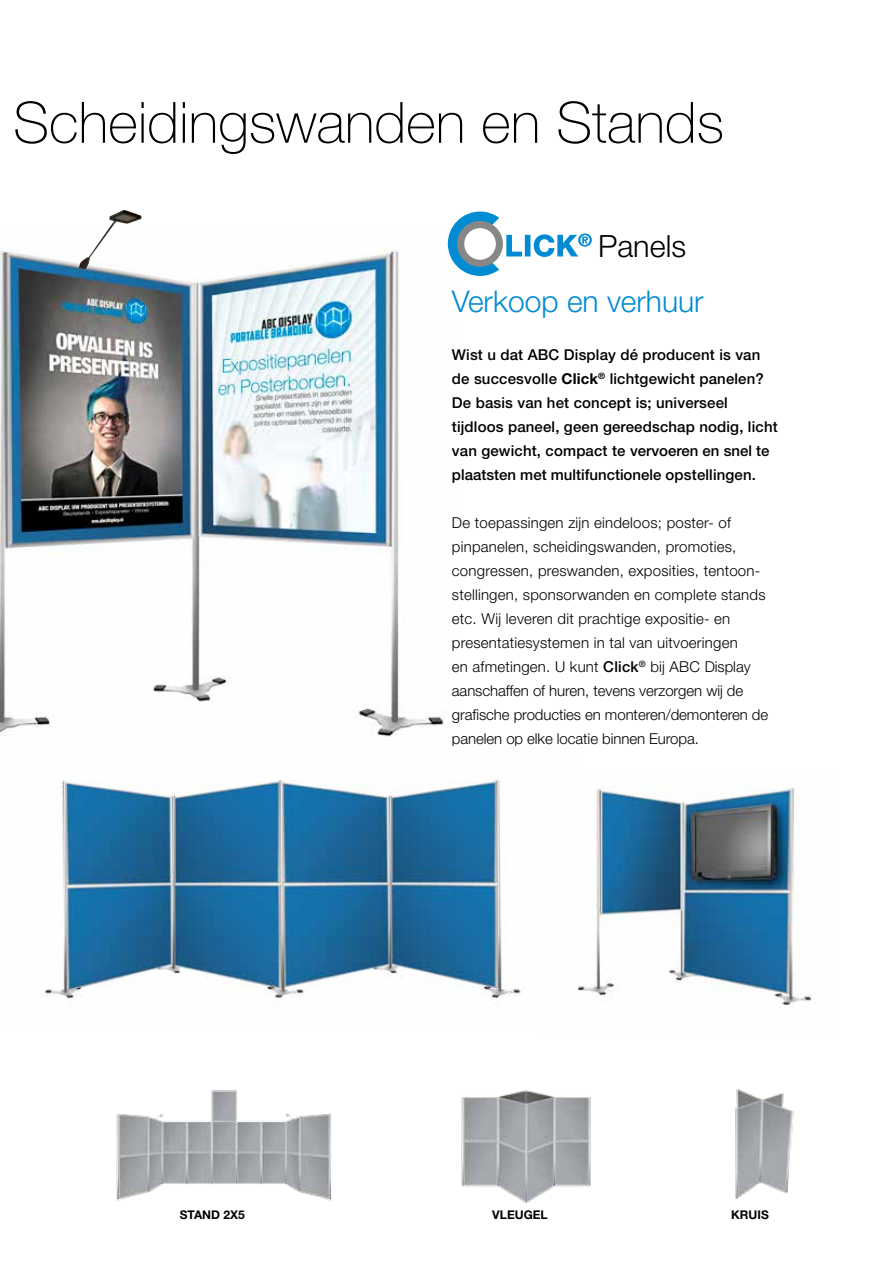
<style>
.page{position:relative;width:893px;height:1263px;background:#fff}
.page>*{position:absolute;margin:0;border:0;box-sizing:border-box;transform-origin:0 0}
.t1{font:100 57px "Helvetica Neue LT Std";color:#000}
.t2{font:300 30.6px "Helvetica Neue LT Std";color:#000}
.t3{font:300 30px "Helvetica Neue LT Std";color:#008bd2}
.t4{font:300 15px/24px "Helvetica Neue LT Std";letter-spacing:.015em;color:#000}
.t5{font:500 15px/24px "Helvetica Neue LT Std";letter-spacing:.01em;color:#000}
.t6{font:700 12px "Helvetica Neue LT Std";color:#000}
.s1{font-weight:700}
.s2{font-weight:500}
</style>
<div class="page">
<img style="left:0;top:240px;width:448px;height:497px">
<img style="left:44px;top:779px;width:481px;height:225px">
<img style="left:578px;top:786px;width:234px;height:219px">
<img style="left:116px;top:1090px;width:216px;height:111px">
<img style="left:461px;top:1090px;width:130px;height:114px">
<img style="left:735px;top:1089px;width:59px;height:111px">
<img style="left:79px;top:210px;width:63px;height:60px">
<svg style="left:448px;top:212px;width:144px;height:64px"></svg>
<h1 class="t1" style="left:13px;top:90px;width:712px">Scheidingswanden en Stands</h1>
<h2 class="t2" style="left:598px;top:227px;width:90px">Panels</h2>
<h3 class="t3" style="left:452px;top:283px;width:253px">Verkoop en verhuur</h3>
<p class="t5" style="left:452px;top:343px;width:327px">Wist u dat ABC Display dé producent is van de succesvolle <span class="s1">Click</span><sup>®</sup> lichtgewicht panelen?<br>De basis van het concept is; universeel tijdloos paneel, geen gereedschap nodig, licht van gewicht, compact te vervoeren en snel te plaatsten met multifunctionele opstellingen.</p>
<p class="t4" style="left:452px;top:510px;width:318px">De toepassingen zijn eindeloos; poster- of pinpanelen, scheidingswanden, promoties, congressen, preswanden, exposities, tentoon&shy;stellingen, sponsorwanden en complete stands etc. Wij leveren dit prachtige expositie- en presentatiesystemen in tal van uitvoeringen<br>en afmetingen. U kunt <span class="s2">Click</span><sup>®</sup> bij ABC Display aanschaffen of huren, tevens verzorgen wij de grafische producties en monteren/demonteren de panelen op elke locatie binnen Europa.</p>
<p class="t6" style="left:180px;top:1208px;width:66px">STAND 2X5</p>
<p class="t6" style="left:492px;top:1208px;width:57px">VLEUGEL</p>
<p class="t6" style="left:731px;top:1208px;width:39px">KRUIS</p>
</div>
